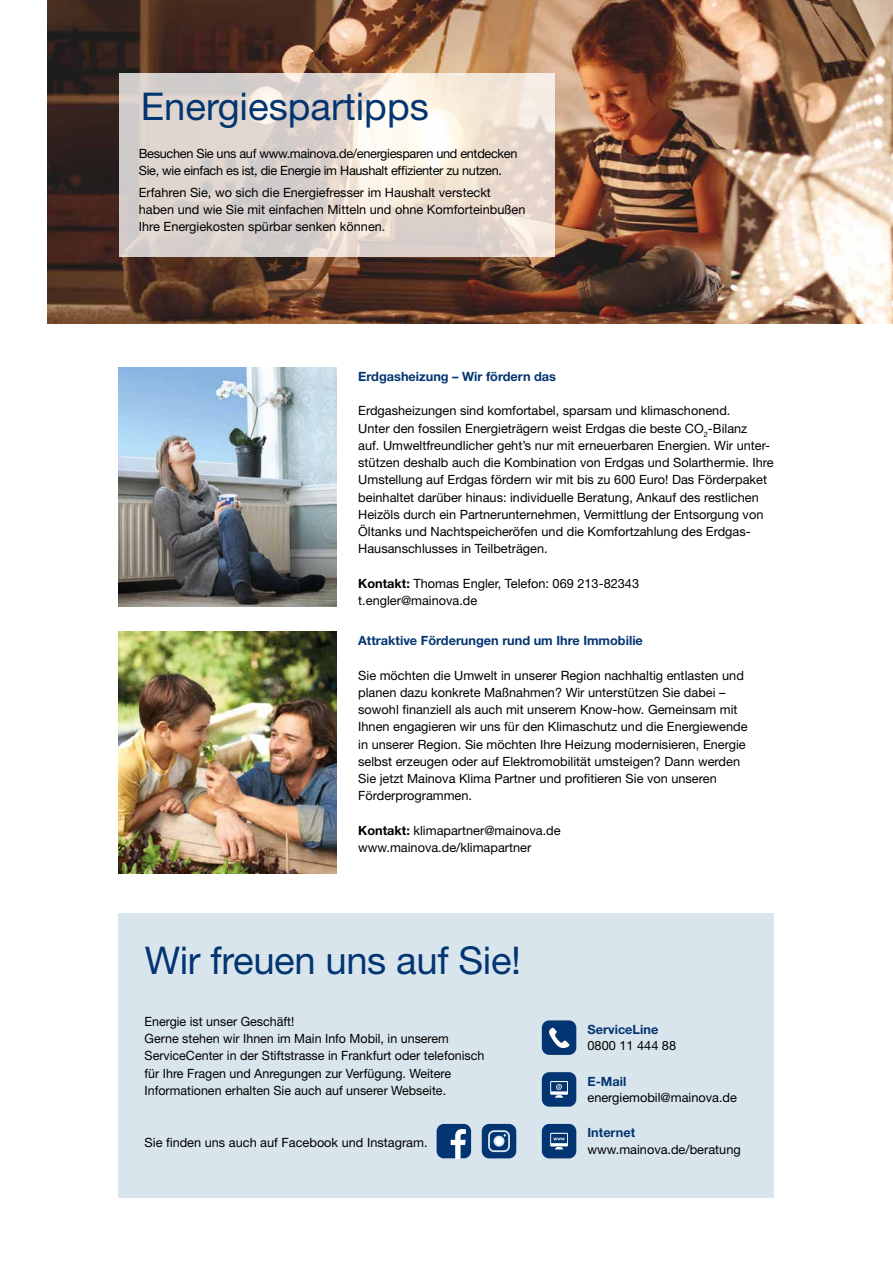
<style>
.page{position:relative;width:893px;height:1263px;background:#fff}
.page>*{position:absolute;margin:0;border:0;box-sizing:border-box;transform-origin:0 0}
.t1{font:38.25px "Helvetica Neue LT Pro";letter-spacing:-.005em;color:#033572}
.t2{font:12.75px/17.2px "Helvetica Neue LT Pro";color:#000}
.t3{font:12.75px/17.2px "Helvetica Neue LT Pro";letter-spacing:-.025em;color:#000}
.t4{font:700 12.75px "Helvetica Neue LT Pro";color:#033572}
.s1{font-weight:700}
</style>
<div class="page">
<img style="left:48px;top:0;width:845px;height:323px">
<svg style="left:119px;top:73px;width:435px;height:184px;background:#e4dad3"></svg>
<div style="left:119px;top:914px;width:655px;height:284px;background:#d9e5ec"></div>
<div style="left:542px;top:1020px;width:34px;height:35px;background:#033572;border-radius:7px"></div>
<svg style="left:549px;top:1027px;width:20px;height:21px"></svg>
<div style="left:542px;top:1072px;width:34px;height:35px;background:#033572;border-radius:7px"></div>
<svg style="left:550px;top:1081px;width:18px;height:17px"></svg>
<div style="left:542px;top:1124px;width:34px;height:34px;background:#033572;border-radius:7px"></div>
<svg style="left:550px;top:1133px;width:18px;height:16px"></svg>
<img style="left:119px;top:368px;width:218px;height:238px">
<svg style="left:437px;top:1124px;width:34px;height:34px"></svg>
<svg style="left:482px;top:1124px;width:34px;height:34px"></svg>
<img style="left:119px;top:631px;width:218px;height:242px">
<h1 class="t1" style="left:141px;top:83px;width:289px">Energiespartipps</h1>
<p class="t3" style="left:139px;top:144px;width:380px">Besuchen Sie uns auf www.mainova.de/energiesparen und entdecken<br>Sie, wie einfach es ist, die Energie im Haushalt effizienter zu nutzen.</p>
<p class="t2" style="left:139px;top:183px;width:388px">Erfahren Sie, wo sich die Energiefresser im Haushalt versteckt haben und wie Sie mit einfachen Mitteln und ohne Komforteinbußen<br>Ihre Energiekosten spürbar senken können.</p>
<p class="t4" style="left:358px;top:368px;width:199px">Erdgasheizung – Wir fördern das</p>
<p class="t2" style="left:358px;top:402px;width:417px">Erdgasheizungen sind komfortabel, sparsam und klimaschonend.<br>Unter den fossilen Energieträgern weist Erdgas die beste CO<sub>2</sub>-Bilanz<br>auf. Umweltfreundlicher geht’s nur mit erneuerbaren Energien. Wir unter&shy;stützen deshalb auch die Kombination von Erdgas und Solarthermie. Ihre Umstellung auf Erdgas fördern wir mit bis zu 600 Euro! Das Förderpaket beinhaltet darüber hinaus: individuelle Beratung, Ankauf des restlichen Heizöls durch ein Partnerunternehmen, Vermittlung der Entsorgung von Öltanks und Nachtspeicheröfen und die Komfortzahlung des Erdgas-Hausanschlusses in Teilbeträgen.</p>
<p class="t2" style="left:358px;top:574px;width:282px"><span class="s1">Kontakt:</span> Thomas Engler, Telefon: 069 213-82343 t.engler@mainova.de</p>
<p class="t4" style="left:358px;top:632px;width:286px">Attraktive Förderungen rund um Ihre Immobilie</p>
<p class="t2" style="left:358px;top:666px;width:391px">Sie möchten die Umwelt in unserer Region nachhaltig entlasten und planen dazu konkrete Maßnahmen? Wir unterstützen Sie dabei – sowohl finanziell als auch mit unserem Know-how. Gemeinsam mit Ihnen engagieren wir uns für den Klimaschutz und die Energiewende in unserer Region. Sie möchten Ihre Heizung modernisieren, Energie selbst erzeugen oder auf Elektromobilität umsteigen? Dann werden Sie jetzt Mainova Klima Partner und profitieren Sie von unseren Förderprogrammen.</p>
<p class="t2" style="left:358px;top:821px;width:204px"><span class="s1">Kontakt:</span> klimapartner@mainova.de www.mainova.de/klimapartner</p>
<h1 class="t1" style="left:145px;top:937px;width:378px">Wir freuen uns auf Sie!</h1>
<p class="t2" style="left:145px;top:1012px;width:341px">Energie ist unser Geschäft!<br>Gerne stehen wir Ihnen im Main Info Mobil, in unserem ServiceCenter in der Stiftstrasse in Frankfurt oder telefonisch für Ihre Fragen und Anregungen zur Verfügung. Weitere Informationen erhalten Sie auch auf unserer Webseite.</p>
<p class="t2" style="left:145px;top:1133px;width:284px">Sie finden uns auch auf Facebook und Instagram.</p>
<p class="t4" style="left:587px;top:1021px;width:72px">ServiceLine</p>
<p class="t2" style="left:587px;top:1037px;width:90px">0800 11 444 88</p>
<p class="t4" style="left:587px;top:1073px;width:40px">E-Mail</p>
<p class="t2" style="left:587px;top:1089px;width:151px">energiemobil@mainova.de</p>
<p class="t4" style="left:587px;top:1125px;width:49px">Internet</p>
<p class="t2" style="left:587px;top:1140px;width:155px">www.mainova.de/beratung</p>
</div>
